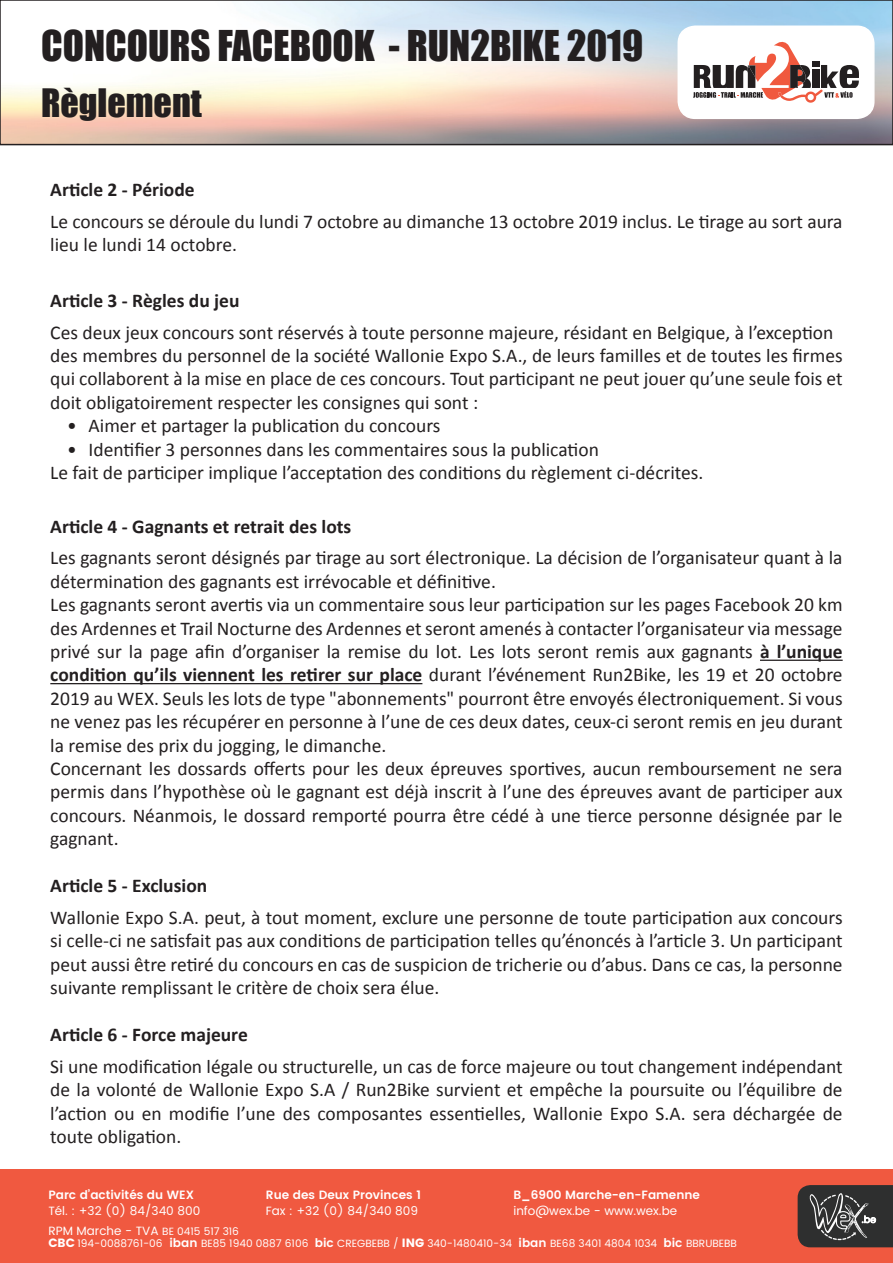
<style>
.page{position:relative;width:893px;height:1263px;background:#fff}
.page>*{position:absolute;margin:0;border:0;box-sizing:border-box;transform-origin:0 0}
.t1{font:39px "Impact";color:#231f20}
.t2{font:36px "Impact";color:#231f20}
.t3{font:19.5px/23.4px "Calibri";color:#231f20;text-align:justify}
.t4{font:700 19.5px "Calibri";color:#231f20}
.t5{font:12px "Poppins";color:#fff}
.t6{font:600 12px "Poppins";color:#fff}
.t7{font:10.5px "Poppins";color:#fff}
.s1{font-weight:700}
.s2{font-size:10.5px}
.s3{font-size:12px}
.s4{font-weight:600;font-size:12px}
</style>
<div class="page">
<div style="left:0;top:1169px;width:893px;height:94px;background:#f05940"></div>
<img style="left:3px;top:3px;width:887px;height:139px">
<div style="left:0;top:0;width:893px;height:145px;border:2px solid #231f20"></div>
<svg style="left:798px;top:1185px;width:95px;height:62px;background:#454444"></svg>
<div style="left:678px;top:26px;width:196px;height:92px;background:#fff;border-radius:17px"></div>
<svg style="left:693px;top:42px;width:166px;height:61px"></svg>
<div style="left:677px;top:26px;width:197px;height:93px;border:2px solid #fff;border-radius:17px"></div>
<hr style="left:760px;top:660px;width:83px;height:1px;background:#231f20">
<hr style="left:50px;top:683px;width:372px;height:1px;background:#231f20">
<h1 class="t1" style="left:41px;top:16px;width:604px">CONCOURS FACEBOOK - RUN2BIKE 2019</h1>
<h2 class="t2" style="left:41px;top:75px;width:162px">Règlement</h2>
<p class="t4" style="left:50px;top:176px;width:146px">Article 2 - Période</p>
<p class="t3" style="left:50px;top:209px;width:794px">Le concours se déroule du lundi 7 octobre au dimanche 13 octobre 2019 inclus. Le tirage au sort aura lieu le lundi 14 octobre.</p>
<p class="t4" style="left:50px;top:286px;width:191px">Article 3 - Règles du jeu</p>
<p class="t3" style="left:50px;top:319px;width:785px">Ces deux jeux concours sont réservés à toute personne majeure, résidant en Belgique, à l’exception</p>
<p class="t3" style="left:50px;top:343px;width:794px">des membres du personnel de la société Wallonie Expo S.A., de leurs familles et de toutes les firmes qui collaborent à la mise en place de ces concours. Tout participant ne peut jouer qu’une seule fois et doit obligatoirement respecter les consignes qui sont :</p>
<p class="t3" style="left:67px;top:413px;width:375px">• Aimer et partager la publication du concours</p>
<p class="t3" style="left:67px;top:436px;width:533px">• Identifier 3 personnes dans les commentaires sous la publication</p>
<p class="t3" style="left:50px;top:460px;width:655px">Le fait de participer implique l’acceptation des conditions du règlement ci-décrites.</p>
<p class="t4" style="left:50px;top:512px;width:303px">Article 4 - Gagnants et retrait des lots</p>
<p class="t3" style="left:50px;top:545px;width:794px">Les gagnants seront désignés par tirage au sort électronique. La décision de l’organisateur quant à la détermination des gagnants est irrévocable et définitive.</p>
<p class="t3" style="left:50px;top:592px;width:794px">Les gagnants seront avertis via un commentaire sous leur participation sur les pages Facebook 20 km des Ardennes et Trail Nocturne des Ardennes et seront amenés à contacter l’organisateur via message privé sur la page afin d’organiser la remise du lot. Les lots seront remis aux gagnants <span class="s1">à l’unique condition qu’ils viennent les retirer sur place</span> durant l’événement Run2Bike, les 19 et 20 octobre 2019 au WEX. Seuls les lots de type "abonnements" pourront être envoyés électroniquement. Si vous ne venez pas les récupérer en personne à l’une de ces deux dates, ceux-ci seront remis en jeu durant la remise des prix du jogging, le dimanche.</p>
<p class="t3" style="left:50px;top:756px;width:794px">Concernant les dossards offerts pour les deux épreuves sportives, aucun remboursement ne sera permis dans l’hypothèse où le gagnant est déjà inscrit à l’une des épreuves avant de participer aux concours. Néanmois, le dossard remporté pourra être cédé à une tierce personne désignée par le gagnant.</p>
<p class="t4" style="left:50px;top:872px;width:158px">Article 5 - Exclusion</p>
<p class="t3" style="left:50px;top:905px;width:794px">Wallonie Expo S.A. peut, à tout moment, exclure une personne de toute participation aux concours si celle-ci ne satisfait pas aux conditions de participation telles qu’énoncés à l’article 3. Un participant peut aussi être retiré du concours en cas de suspicion de tricherie ou d’abus. Dans ce cas, la personne suivante remplissant le critère de choix sera élue.</p>
<p class="t4" style="left:50px;top:1021px;width:199px">Article 6 - Force majeure</p>
<p class="t3" style="left:50px;top:1054px;width:794px">Si une modification légale ou structurelle, un cas de force majeure ou tout changement indépendant de la volonté de Wallonie Expo S.A / Run2Bike survient et empêche la poursuite ou l’équilibre de l’action ou en modifie l’une des composantes essentielles, Wallonie Expo S.A. sera déchargée de toute obligation.</p>
<p class="t6" style="left:48px;top:1185px;width:147px">Parc d’activités du WEX</p>
<p class="t6" style="left:266px;top:1185px;width:157px">Rue des Deux Provinces 1</p>
<p class="t6" style="left:513px;top:1185px;width:188px">B_6900 Marche-en-Famenne</p>
<p class="t5" style="left:48px;top:1202px;width:154px">Tél. : +32 (0) 84/340 800</p>
<p class="t5" style="left:266px;top:1202px;width:154px">Fax : +32 (0) 84/340 809</p>
<p class="t5" style="left:513px;top:1202px;width:165px">info@wex.be - www.wex.be</p>
<p class="t5" style="left:48px;top:1222px;width:192px">RPM Marche - TVA <span class="s2">BE 0415 517 316</span></p>
<p class="t7" style="left:48px;top:1236px;width:690px"><span class="s3">CBC</span> 194-0088761-06 <span class="s4">iban</span> BE85 1940 0887 6106 <span class="s4">bic</span> CREGBEBB / <span class="s3">ING</span> 340-1480410-34 <span class="s4">iban</span> BE68 3401 4804 1034 <span class="s4">bic</span> BBRUBEBB</p>
</div>
